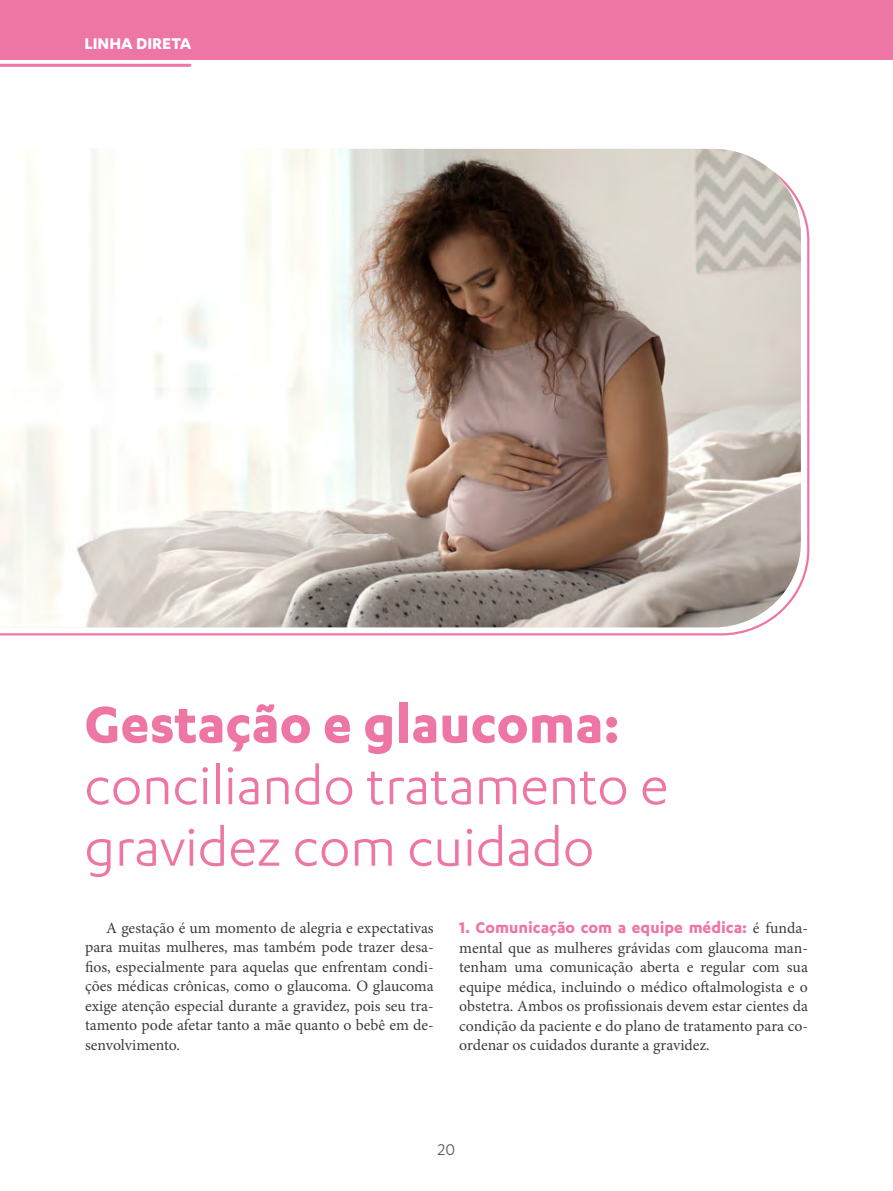
<style>
.page{position:relative;width:893px;height:1191px;background:#fff}
.page>*{position:absolute;margin:0;border:0;box-sizing:border-box;transform-origin:0 0}
.t1{font:60px/61.5px "Karbon";color:#ee76a5}
.t2{font:700 60px "Karbon";color:#ee76a5}
.t3{font:700 18px "Karbon";color:#ee76a5}
.t4{font:700 18px "Karbon";color:#fff}
.t5{font:18px "Karbon";color:#575756}
.t6{font:15.75px/19.5px "Minion Pro";color:#3c3c3b;text-align:justify}
.s1{font-family:"Minion Pro";font-weight:400;font-size:15.75px;color:#3c3c3b}
</style>
<div class="page">
<svg style="left:0;top:204px;width:810px;height:432px"></svg>
<img style="left:0;top:149px;width:801px;height:478px">
<div style="left:0;top:0;width:893px;height:60px;background:#ee76a5"></div>
<hr style="left:0;top:64px;width:190px;height:3px;background:#ee76a5">
<p class="t4" style="left:84px;top:33px;width:108px">LINHA DIRETA</p>
<h1 class="t2" style="left:84px;top:690px;width:537px">Gestação e glaucoma:</h1>
<h1 class="t1" style="left:84px;top:753px;width:585px">conciliando tratamento e gravidez com cuidado</h1>
<p class="t6" style="left:85px;top:918px;width:350px;text-indent:21px">A gestação é um momento de alegria e expectativas para muitas mulheres, mas também pode trazer desa&shy;fios, especialmente para aquelas que enfrentam condi&shy;ções médicas crônicas, como o glaucoma. O glaucoma exige atenção especial durante a gravidez, pois seu tra&shy;tamento pode afetar tanto a mãe quanto o bebê em de&shy;senvolvimento.</p>
<p class="t3" style="left:459px;top:917px;width:350px">1. Comunicação com a equipe médica: <span class="s1">é funda-</span></p>
<p class="t6" style="left:459px;top:938px;width:350px">mental que as mulheres grávidas com glaucoma man&shy;tenham uma comunicação aberta e regular com sua equipe médica, incluindo o médico oftalmologista e o obstetra. Ambos os profissionais devem estar cientes da condição da paciente e do plano de tratamento para co&shy;ordenar os cuidados durante a gravidez.</p>
<p class="t5" style="left:438px;top:1139px;width:19px">20</p>
</div>
